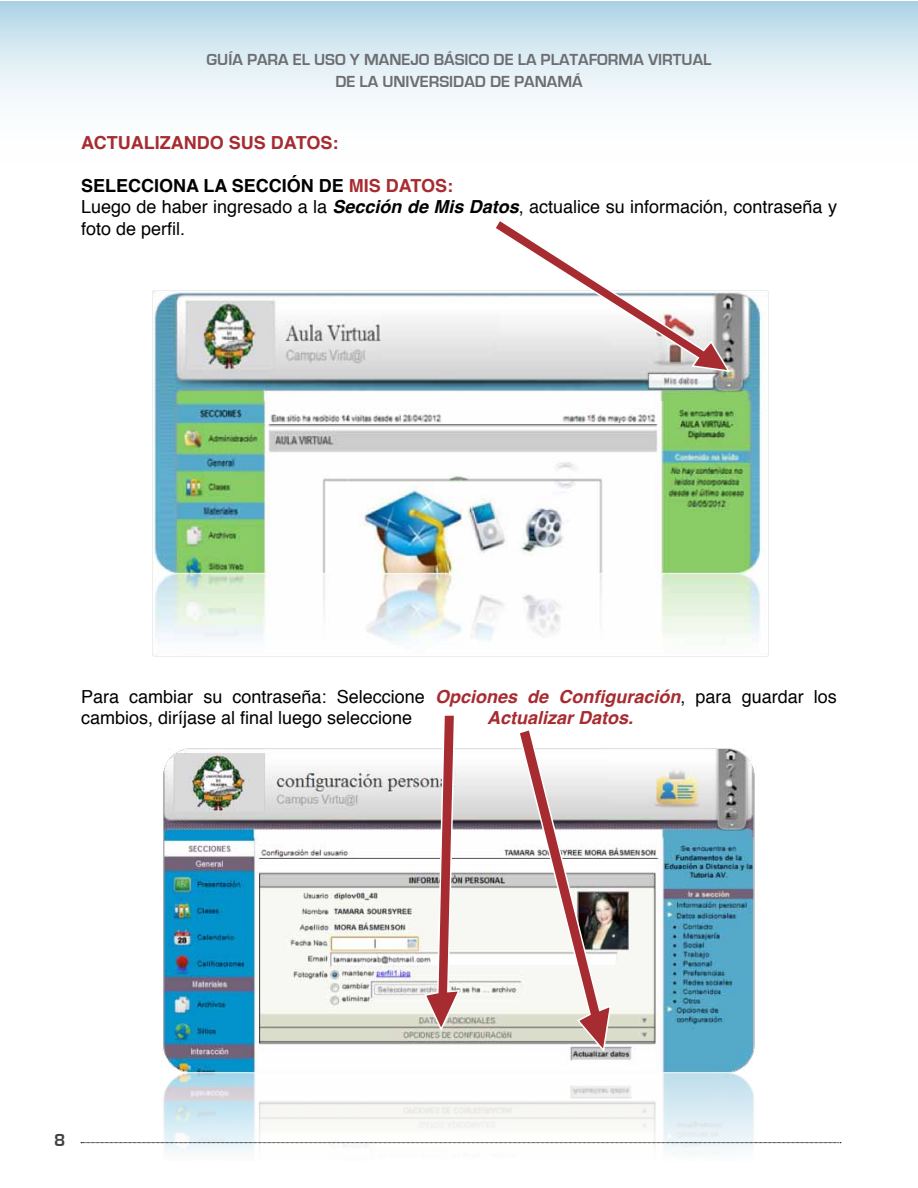
<style>
.page{position:relative;width:918px;height:1188px;background:#fff}
.page>*{position:absolute;margin:0;border:0;box-sizing:border-box;transform-origin:0 0}
.t1{font:18px/21.6px "Helvetica";color:#000}
.t2{font:700 18px "Helvetica";color:#a72c31}
.t3{font:italic 700 18px "Helvetica";color:#a72c31}
.t4{font:700 18px "Eurostile";color:#414042}
.t5{font:700 16.5px/21.6px "Eurostile";color:#6d6e71;text-align:center}
.s1{font-weight:700}
.s2{font-weight:700;color:#a72c31}
.s3{font-weight:700;font-style:italic}
.s4{font-weight:700;font-style:italic;color:#a72c31}
</style>
<div class="page">
<svg style="left:1px;top:1px;width:916px;height:101px;background:#d5e8f1"></svg>
<svg style="left:81px;top:1142px;width:760px;height:1px"></svg>
<hr style="left:917px;top:1px;width:1px;height:177px;background:#a8d1e4">
<img style="left:152px;top:290px;width:617px;height:367px">
<svg style="left:493px;top:221px;width:239px;height:152px"></svg>
<img style="left:161px;top:748px;width:596px;height:405px">
<svg style="left:423px;top:715px;width:38px;height:318px"></svg>
<svg style="left:517px;top:730px;width:95px;height:324px"></svg>
<p class="t5" style="left:207px;top:49px;width:506px">GUÍA PARA EL USO Y MANEJO BÁSICO DE LA PLATAFORMA VIRTUAL<br>DE LA UNIVERSIDAD DE PANAMÁ</p>
<p class="t2" style="left:81px;top:128px;width:259px">ACTUALIZANDO SUS DATOS:</p>
<p class="t1" style="left:81px;top:175px;width:757px"><span class="s1">SELECCIONA LA SECCIÓN DE</span> <span class="s2">MIS DATOS:<br></span>Luego de haber ingresado a la <span class="s3">Sección de Mis Datos</span>, actualice su información, contraseña y foto de perfil.</p>
<p class="t1" style="left:81px;top:686px;width:757px">Para cambiar su contraseña: Seleccione <span class="s4">Opciones de Configuración</span>, para guardar los cambios, diríjase al final luego seleccione</p>
<p class="t3" style="left:487px;top:703px;width:148px">Actualizar Datos.</p>
<p class="t4" style="left:54px;top:1130px;width:13px">8</p>
</div>
